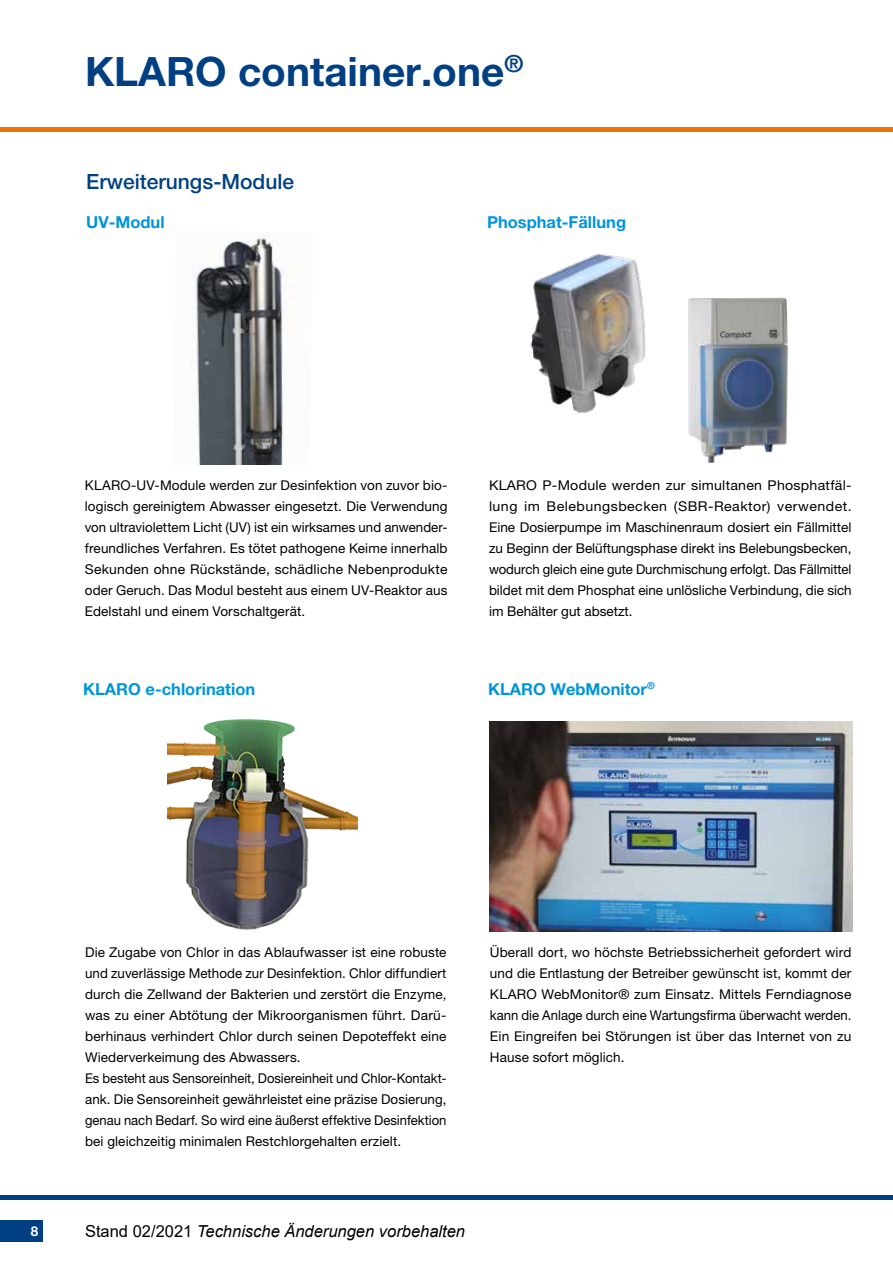
<style>
.page{position:relative;width:893px;height:1263px;background:#fff}
.page>*{position:absolute;margin:0;border:0;box-sizing:border-box;transform-origin:0 0}
.t1{font:700 40.5px "Helvetica Neue LT Pro";color:#004082}
.t2{font:500 21px "Helvetica Neue LT Pro";color:#004082}
.t3{font:700 16.5px "Helvetica Neue LT Pro";color:#0095db}
.t4{font:italic 16.5px "Arial";color:#000}
.t5{font:13.5px/21px "Helvetica Neue LT Pro";letter-spacing:.01em;color:#000;text-align:justify}
.t6{font:13.5px/21px "Helvetica Neue LT Pro";letter-spacing:.01em;color:#000;text-align:justify;scale:1.05 1}
.t7{font:700 13.5px "Helvetica Neue LT Pro";color:#fff}
.s1{font-style:normal}
</style>
<div class="page">
<img style="left:191px;top:232px;width:94px;height:233px">
<img style="left:688px;top:297px;width:100px;height:166px">
<img style="left:530px;top:253px;width:116px;height:160px">
<img style="left:490px;top:722px;width:362px;height:209px">
<img style="left:167px;top:719px;width:191px;height:211px">
<div style="left:0;top:1220px;width:43px;height:22px;background:#004082"></div>
<hr style="left:0;top:1195px;width:893px;height:4px;background:#004082">
<hr style="left:0;top:128px;width:893px;height:4px;background:#ee7203">
<h1 class="t1" style="left:85px;top:46px;width:440px">KLARO container.one<sup>®</sup></h1>
<h2 class="t2" style="left:86px;top:169px;width:210px">Erweiterungs-Module</h2>
<p class="t3" style="left:86px;top:212px;width:80px">UV-Modul</p>
<p class="t3" style="left:487px;top:212px;width:141px">Phosphat-Fällung</p>
<p class="t5" style="left:85px;top:474px;width:364px">KLARO-UV-Module werden zur Desinfektion von zuvor bio&shy;logisch gereinigtem Abwasser eingesetzt. Die Verwendung von ultraviolettem Licht (UV) ist ein wirksames und anwender&shy;freundliches Verfahren. Es tötet pathogene Keime innerhalb Sekunden ohne Rückstände, schädliche Nebenprodukte oder Geruch. Das Modul besteht aus einem UV-Reaktor aus Edelstahl und einem Vorschaltgerät.</p>
<p class="t3" style="left:83px;top:679px;width:173px">KLARO e-chlorination</p>
<p class="t6" style="left:489px;top:474px;width:347px">KLARO P-Module werden zur simultanen Phosphatfäl&shy;lung im Belebungsbecken (SBR-Reaktor) verwendet.<br>Eine Dosierpumpe im Maschinenraum dosiert ein Fällmittel zu Beginn der Belüftungsphase direkt ins Belebungsbecken, wodurch gleich eine gute Durchmischung erfolgt. Das Fällmittel bildet mit dem Phosphat eine unlösliche Verbindung, die sich im Behälter gut absetzt.</p>
<p class="t3" style="left:488px;top:679px;width:168px">KLARO WebMonitor<sup>®</sup></p>
<p class="t5" style="left:85px;top:942px;width:363px;text-align:left">Die Zugabe von Chlor in das Ablaufwasser ist eine robuste und zuverlässige Methode zur Desinfektion. Chlor diffundiert durch die Zellwand der Bakterien und zerstört die Enzyme, was zu einer Abtötung der Mikroorganismen führt. Darü&shy;berhinaus verhindert Chlor durch seinen Depoteffekt eine Wiederverkeimung des Abwassers.<br>Es besteht aus Sensoreinheit, Dosiereinheit und Chlor-Kontakt&shy;ank. Die Sensoreinheit gewährleistet eine präzise Dosierung, genau nach Bedarf. So wird eine äußerst effektive Desinfektion bei gleichzeitig minimalen Restchlorgehalten erzielt.</p>
<p class="t5" style="left:490px;top:942px;width:363px">Überall dort, wo höchste Betriebssicherheit gefordert wird und die Entlastung der Betreiber gewünscht ist, kommt der KLARO WebMonitor® zum Einsatz. Mittels Ferndiagnose kann die Anlage durch eine Wartungsfirma überwacht werden.<br>Ein Eingreifen bei Störungen ist über das Internet von zu Hause sofort möglich.</p>
<p class="t7" style="left:31px;top:1222px;width:9px">8</p>
<p class="t4" style="left:85px;top:1220px;width:382px"><span class="s1">Stand 02/2021</span> Technische Änderungen vorbehalten</p>
</div>
